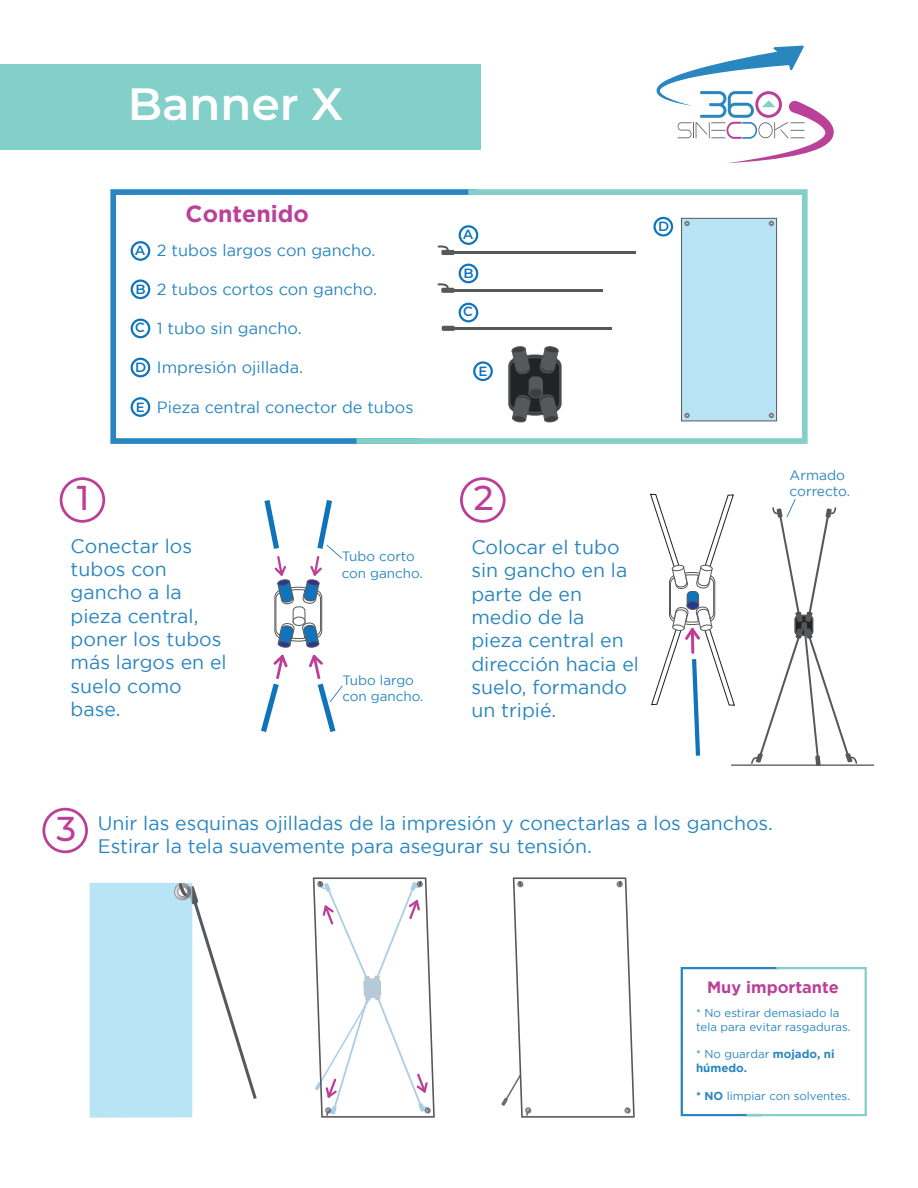
<style>
.page{position:relative;width:918px;height:1188px;background:#fff}
.page>*{position:absolute;margin:0;border:0;box-sizing:border-box;transform-origin:0 0}
.t1{font:600 45.15px "Montserrat";color:#fff}
.t2{font:500 34.5px "Montserrat";color:#bf3d97}
.t3{font:700 23.25px "Gotham";color:#ba4198}
.t4{font:19.5px/23.4px "Gotham";color:#2986bf}
.t5{font:16.35px "Gotham";color:#2986bf}
.t6{font:700 16.35px "Gotham";color:#ba4198}
.t7{font:13.8px/16.5px "Gotham";color:#2986bf}
.t8{font:13.5px/16.2px "Gotham";color:#2986bf}
.t9{font:600 13.35px "Montserrat";color:#1074bc}
.t10{font:11.55px/13.8px "Gotham";color:#2986bf}
.t11{font:700 11.55px/13.8px "Gotham";color:#2986bf}
.s1{font-weight:400}
.s2{font-weight:700}
</style>
<div class="page">
<hr style="left:732px;top:765px;width:142px;height:1px;background:#231f20">
<div style="left:0;top:64px;width:480px;height:85px;background:#83cfc9"></div>
<svg style="left:656px;top:46px;width:178px;height:117px"></svg>
<div style="left:60px;top:477px;width:45px;height:46px;border:3px solid #bc3f97;border-radius:50%"></div>
<div style="left:460px;top:477px;width:46px;height:46px;border:3px solid #bc3f97;border-radius:50%"></div>
<div style="left:42px;top:808px;width:46px;height:45px;border:3px solid #bc3f97;border-radius:50%"></div>
<svg style="left:680px;top:967px;width:187px;height:150px"></svg>
<svg style="left:750px;top:499px;width:108px;height:267px"></svg>
<svg style="left:261px;top:655px;width:27px;height:77px"></svg>
<svg style="left:264px;top:500px;width:78px;height:148px"></svg>
<svg style="left:309px;top:655px;width:34px;height:77px"></svg>
<svg style="left:650px;top:494px;width:85px;height:262px"></svg>
<div style="left:687px;top:601px;width:12px;height:8px;background:#283890;border-radius:50%"></div>
<div style="left:687px;top:601px;width:12px;height:9px;border:1px solid #57585a;border-radius:50%"></div>
<svg style="left:90px;top:882px;width:167px;height:236px"></svg>
<svg style="left:312px;top:877px;width:123px;height:241px"></svg>
<svg style="left:501px;top:877px;width:134px;height:241px"></svg>
<svg style="left:110px;top:189px;width:241px;height:255px"></svg>
<svg style="left:351px;top:189px;width:457px;height:255px"></svg>
<svg style="left:131px;top:241px;width:19px;height:20px"></svg>
<svg style="left:131px;top:279px;width:19px;height:20px"></svg>
<svg style="left:131px;top:319px;width:19px;height:19px"></svg>
<svg style="left:131px;top:358px;width:19px;height:19px"></svg>
<svg style="left:131px;top:397px;width:19px;height:20px"></svg>
<svg style="left:459px;top:225px;width:19px;height:20px"></svg>
<svg style="left:459px;top:264px;width:19px;height:19px"></svg>
<svg style="left:459px;top:303px;width:19px;height:19px"></svg>
<svg style="left:653px;top:217px;width:20px;height:20px"></svg>
<svg style="left:473px;top:361px;width:20px;height:20px"></svg>
<h1 class="t1" style="left:128px;top:72px;width:216px">Banner X</h1>
<p class="t9" style="left:135px;top:240px;width:12px">A</p>
<p class="t9" style="left:135px;top:279px;width:12px">B</p>
<p class="t9" style="left:135px;top:318px;width:11px">C</p>
<p class="t9" style="left:135px;top:358px;width:13px">D</p>
<p class="t9" style="left:136px;top:397px;width:10px">E</p>
<p class="t3" style="left:186px;top:201px;width:125px">Contenido</p>
<p class="t5" style="left:157px;top:241px;width:220px">2 tubos largos con gancho.</p>
<p class="t5" style="left:157px;top:280px;width:222px">2 tubos cortos con gancho.</p>
<p class="t5" style="left:157px;top:319px;width:146px">1 tubo sin gancho.</p>
<p class="t5" style="left:157px;top:359px;width:148px">Impresión ojillada.</p>
<p class="t5" style="left:157px;top:398px;width:258px">Pieza central conector de tubos</p>
<p class="t9" style="left:463px;top:225px;width:12px">A</p>
<p class="t9" style="left:463px;top:264px;width:12px">B</p>
<p class="t9" style="left:463px;top:302px;width:11px">C</p>
<p class="t9" style="left:479px;top:362px;width:10px">E</p>
<p class="t9" style="left:658px;top:217px;width:13px">D</p>
<h2 class="t2" style="left:77px;top:474px;width:14px">1</h2>
<h2 class="t2" style="left:474px;top:474px;width:21px">2</h2>
<p class="t4" style="left:71px;top:534px;width:158px">Conectar los tubos con gancho a la pieza central, poner los tubos más largos en el suelo como base.</p>
<p class="t8" style="left:342px;top:548px;width:83px">Tubo corto con gancho.</p>
<p class="t8" style="left:342px;top:672px;width:83px">Tubo largo con gancho.</p>
<p class="t4" style="left:471px;top:535px;width:169px">Colocar el tubo sin gancho en la parte de en medio de la pieza central en dirección hacia el suelo, formando un tripié.</p>
<p class="t7" style="left:790px;top:467px;width:62px">Armado correcto.</p>
<h2 class="t2" style="left:56px;top:804px;width:21px">3</h2>
<p class="t4" style="left:98px;top:811px;width:677px">Unir las esquinas ojilladas de la impresión y conectarlas a los ganchos.<br>Estirar la tela suavemente para asegurar su tensión.</p>
<p class="t6" style="left:707px;top:978px;width:133px">Muy importante</p>
<p class="t10" style="left:696px;top:1006px;width:156px">* No estirar demasiado la tela para evitar rasgaduras.</p>
<p class="t11" style="left:696px;top:1047px;width:140px"><span class="s1">* No guardar</span> mojado, ni húmedo.</p>
<p class="t10" style="left:696px;top:1088px;width:156px"><span class="s2">* NO</span> limpiar con solventes.</p>
</div>
